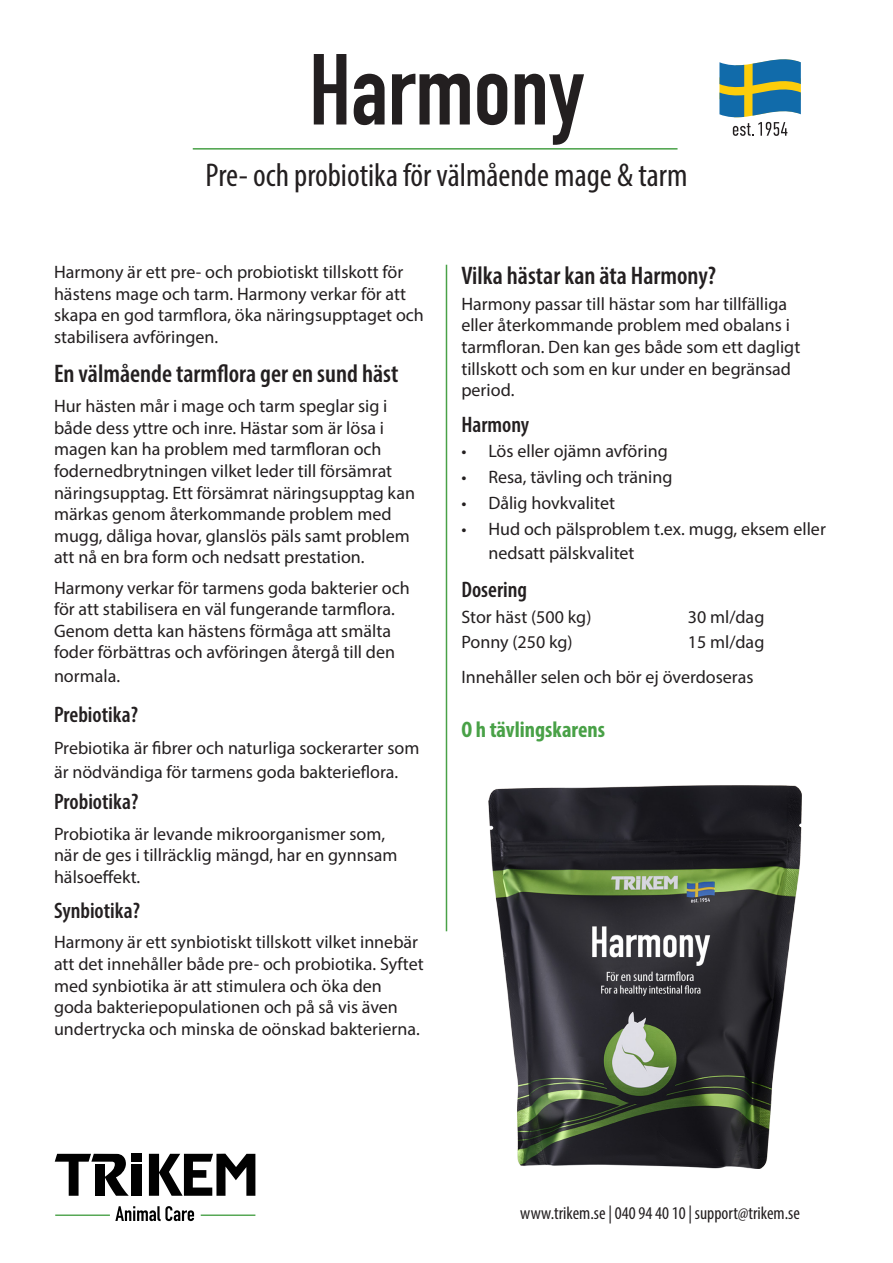
<style>
.page{position:relative;width:893px;height:1263px;background:#fff}
.page>*{position:absolute;margin:0;border:0;box-sizing:border-box;transform-origin:0 0}
.t1{font:99px "DIN Engschrift LT Pro";color:#231f20}
.t2{font:condensed 33px "Myriad Pro";color:#231f20}
.t3{font:600 condensed 25.5px "Myriad Pro";color:#231f20}
.t4{font:600 condensed 22.5px "Myriad Pro";color:#231f20}
.t5{font:700 condensed 22.5px "Myriad Pro";color:#49a147}
.t6{font:18px/21.6px "Myriad Pro";color:#231f20}
.t7{font:condensed 18px "Myriad Pro";color:#231f20}
</style>
<div class="page">
<svg style="left:719px;top:59px;width:82px;height:77px"></svg>
<hr style="left:193px;top:148px;width:484px;height:2px;background:#49a147">
<div style="left:131px;top:1153px;width:11px;height:9px;background:#010101"></div>
<div style="left:132px;top:1164px;width:10px;height:32px;background:#010101"></div>
<svg style="left:149px;top:1154px;width:106px;height:42px"></svg>
<svg style="left:55px;top:1154px;width:74px;height:42px"></svg>
<svg style="left:115px;top:1206px;width:79px;height:15px"></svg>
<hr style="left:201px;top:1214px;width:54px;height:2px;background:#49a147">
<hr style="left:55px;top:1214px;width:55px;height:2px;background:#49a147">
<img style="left:489px;top:785px;width:312px;height:384px">
<hr style="left:446px;top:265px;width:1px;height:666px;background:#49a147">
<p class="t1" style="left:309px;top:32px;width:276px">Harmony</p>
<p class="t2" style="left:205px;top:155px;width:484px">Pre- och probiotika för välmående mage &amp; tarm</p>
<p class="t6" style="left:54px;top:261px;width:371px">Harmony är ett pre- och probiotiskt tillskott för hästens mage och tarm. Harmony verkar för att skapa en god tarmflora, öka näringsupptaget och stabilisera avföringen.</p>
<p class="t3" style="left:54px;top:358px;width:346px">En välmående tarmflora ger en sund häst</p>
<p class="t6" style="left:54px;top:395px;width:363px">Hur hästen mår i mage och tarm speglar sig i både dess yttre och inre. Hästar som är lösa i magen kan ha problem med tarmfloran och fodernedbrytningen vilket leder till försämrat näringsupptag. Ett försämrat näringsupptag kan märkas genom återkommande problem med mugg, dåliga hovar, glanslös päls samt problem att nå en bra form och nedsatt prestation.</p>
<p class="t6" style="left:54px;top:576px;width:357px">Harmony verkar för tarmens goda bakterier och för att stabilisera en väl fungerande tarmflora.<br>Genom detta kan hästens förmåga att smälta foder förbättras och avföringen återgå till den</p>
<p class="t6" style="left:54px;top:665px;width:68px">normala.</p>
<p class="t4" style="left:54px;top:701px;width:85px">Prebiotika?</p>
<p class="t6" style="left:54px;top:736px;width:367px;line-height:23.4px">Prebiotika är fibrer och naturliga sockerarter som är nödvändiga för tarmens goda bakterieflora.</p>
<p class="t4" style="left:54px;top:788px;width:86px">Probiotika?</p>
<p class="t6" style="left:54px;top:822px;width:345px">Probiotika är levande mikroorganismer som, när de ges i tillräcklig mängd, har en gynnsam hälsoeffekt.</p>
<p class="t4" style="left:54px;top:897px;width:87px">Synbiotika?</p>
<p class="t6" style="left:54px;top:931px;width:371px">Harmony är ett synbiotiskt tillskott vilket innebär att det innehåller både pre- och probiotika. Syftet med synbiotika är att stimulera och öka den goda bakteriepopulationen och på så vis även undertrycka och minska de oönskad bakterierna.</p>
<p class="t3" style="left:461px;top:260px;width:256px">Vilka hästar kan äta Harmony?</p>
<p class="t6" style="left:461px;top:293px;width:340px">Harmony passar till hästar som har tillfälliga eller återkommande problem med obalans i tarmfloran. Den kan ges både som ett dagligt tillskott och som en kur under en begränsad period.</p>
<p class="t4" style="left:461px;top:410px;width:69px">Harmony</p>
<p class="t6" style="left:461px;top:440px;width:208px">• Lös eller ojämn avföring</p>
<p class="t6" style="left:461px;top:466px;width:213px">• Resa, tävling och träning</p>
<p class="t6" style="left:461px;top:492px;width:155px">• Dålig hovkvalitet</p>
<p class="t6" style="left:488px;top:517px;width:339px;line-height:24px;text-indent:-27px">• Hud och pälsproblem t.ex. mugg, eksem eller nedsatt pälskvalitet</p>
<p class="t4" style="left:461px;top:576px;width:67px">Dosering</p>
<p class="t6" style="left:461px;top:606px;width:132px">Stor häst (500 kg)</p>
<p class="t6" style="left:688px;top:606px;width:78px">30 ml/dag</p>
<p class="t6" style="left:461px;top:631px;width:113px">Ponny (250 kg)</p>
<p class="t6" style="left:688px;top:631px;width:78px">15 ml/dag</p>
<p class="t6" style="left:461px;top:665px;width:294px">Innehåller selen och bör ej överdoseras</p>
<p class="t5" style="left:461px;top:715px;width:145px">O h tävlingskarens</p>
<p class="t7" style="left:520px;top:1202px;width:281px">www.trikem.se | 040 94 40 10 | support@trikem.se</p>
</div>
